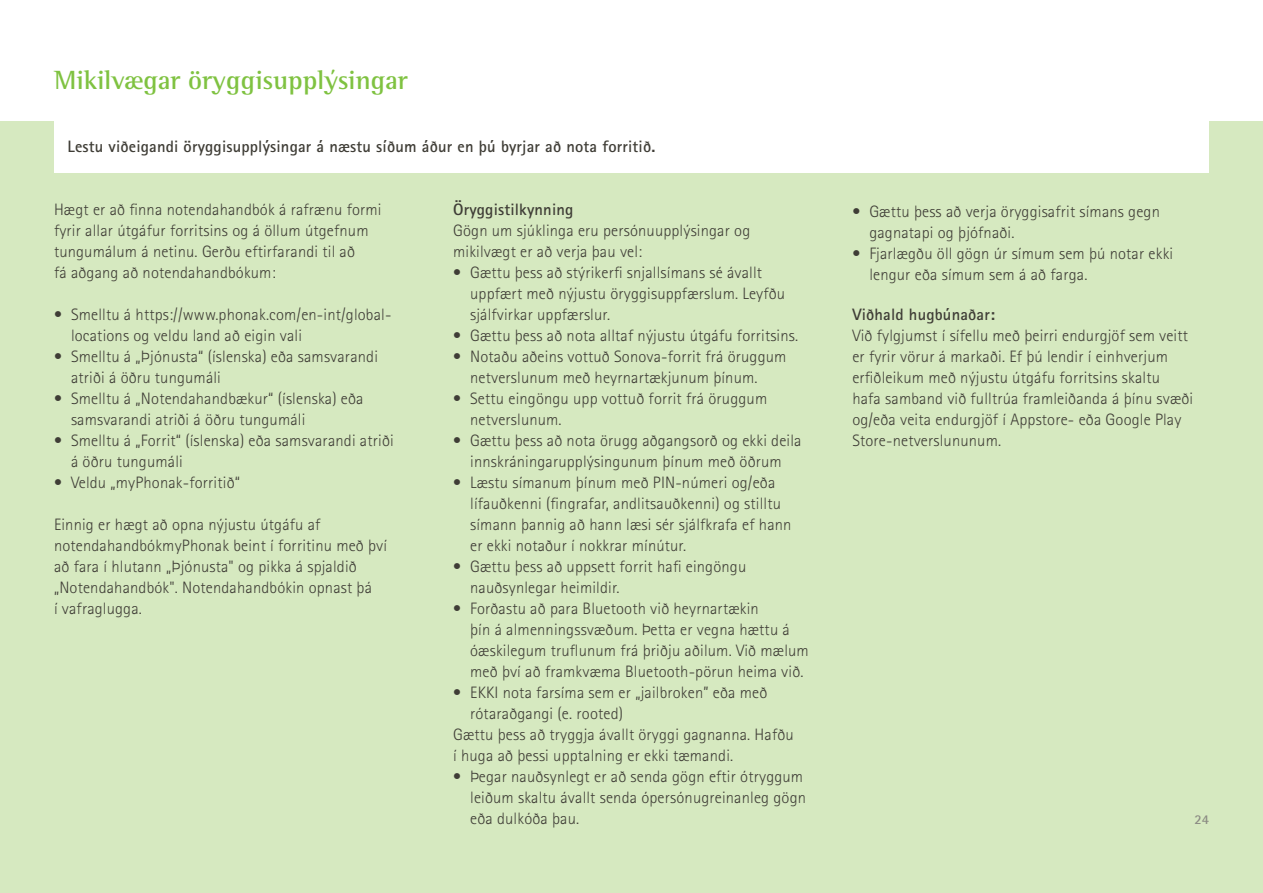
<style>
.page{position:relative;width:1263px;height:893px;background:#fff}
.page>*{position:absolute;margin:0;border:0;box-sizing:border-box;transform-origin:0 0}
.t1{font:700 27px "Rotis Semi Serif Pro";color:#7fc241}
.t2{font:300 16.5px/21px "Rotis Sans Serif Pro";letter-spacing:.01em;color:#3f3d36}
.t3{font:700 16.5px "Rotis Sans Serif Pro";letter-spacing:.01em;color:#3f3d36}
.t4{font:700 13.5px "Rotis Sans Serif Pro";color:#8b8b83}
</style>
<div class="page">
<div style="left:0;top:122px;width:1263px;height:771px;background:#d6e9c0"></div>
<div style="left:54px;top:122px;width:1155px;height:51px;background:#fff"></div>
<h1 class="t1" style="left:54px;top:63px;width:355px">Mikilvægar öryggisupplýsingar</h1>
<p class="t3" style="left:68px;top:136px;width:589px">Lestu viðeigandi öryggisupplýsingar á næstu síðum áður en þú byrjar að nota forritið.</p>
<p class="t2" style="left:54px;top:199px;width:329px">Hægt er að finna notendahandbók á rafrænu formi fyrir allar útgáfur forritsins og á öllum útgefnum tungumálum á netinu. Gerðu eftirfarandi til að<br>fá aðgang að notendahandbókum:</p>
<p class="t2" style="left:71px;top:304px;width:322px;text-indent:-17px">• Smelltu á https://www.phonak.com/en-int/global&shy;locations og veldu land að eigin vali</p>
<p class="t2" style="left:71px;top:346px;width:308px;text-indent:-17px">• Smelltu á „Þjónusta“ (íslenska) eða samsvarandi atriði á öðru tungumáli</p>
<p class="t2" style="left:71px;top:388px;width:294px;text-indent:-17px">• Smelltu á „Notendahandbækur“ (íslenska) eða samsvarandi atriði á öðru tungumáli</p>
<p class="t2" style="left:71px;top:430px;width:324px;text-indent:-17px">• Smelltu á „Forrit“ (íslenska) eða samsvarandi atriði á öðru tungumáli</p>
<p class="t2" style="left:54px;top:472px;width:187px">• Veldu „myPhonak-forritið“</p>
<p class="t2" style="left:54px;top:514px;width:335px">Einnig er hægt að opna nýjustu útgáfu af notendahandbókmyPhonak beint í forritinu með því að fara í hlutann „Þjónusta" og pikka á spjaldið „Notendahandbók". Notendahandbókin opnast þá<br>í vafraglugga.</p>
<p class="t3" style="left:453px;top:199px;width:122px">Öryggistilkynning</p>
<p class="t2" style="left:453px;top:220px;width:299px">Gögn um sjúklinga eru persónuupplýsingar og mikilvægt er að verja þau vel:</p>
<p class="t2" style="left:470px;top:262px;width:316px;text-indent:-17px">• Gættu þess að stýrikerfi snjallsímans sé ávallt uppfært með nýjustu öryggisuppfærslum. Leyfðu sjálfvirkar uppfærslur.</p>
<p class="t2" style="left:453px;top:325px;width:346px">• Gættu þess að nota alltaf nýjustu útgáfu forritsins.</p>
<p class="t2" style="left:470px;top:346px;width:318px;text-indent:-17px">• Notaðu aðeins vottuð Sonova-forrit frá öruggum netverslunum með heyrnartækjunum þínum.</p>
<p class="t2" style="left:470px;top:388px;width:299px;text-indent:-17px">• Settu eingöngu upp vottuð forrit frá öruggum netverslunum.</p>
<p class="t2" style="left:453px;top:430px;width:350px;text-align:center">• Gættu þess að nota örugg aðgangsorð og ekki deila innskráningarupplýsingunum þínum með öðrum</p>
<p class="t2" style="left:470px;top:472px;width:323px;text-indent:-17px">• Læstu símanum þínum með PIN-númeri og/eða lífauðkenni (fingrafar, andlitsauðkenni) og stilltu símann þannig að hann læsi sér sjálfkrafa ef hann er ekki notaður í nokkrar mínútur.</p>
<p class="t2" style="left:470px;top:556px;width:278px;text-indent:-17px">• Gættu þess að uppsett forrit hafi eingöngu nauðsynlegar heimildir.</p>
<p class="t2" style="left:470px;top:598px;width:340px;text-indent:-17px">• Forðastu að para Bluetooth við heyrnartækin<br>þín á almenningssvæðum. Þetta er vegna hættu á óæskilegum truflunum frá þriðju aðilum. Við mælum með því að framkvæma Bluetooth-pörun heima við.</p>
<p class="t2" style="left:453px;top:682px;width:316px">• EKKI nota farsíma sem er „jailbroken” eða með</p>
<p class="t2" style="left:470px;top:703px;width:154px">rótaraðgangi (e. rooted)</p>
<p class="t2" style="left:453px;top:724px;width:342px">Gættu þess að tryggja ávallt öryggi gagnanna. Hafðu</p>
<p class="t2" style="left:453px;top:745px;width:282px">í huga að þessi upptalning er ekki tæmandi.</p>
<p class="t2" style="left:470px;top:766px;width:337px;text-indent:-17px">• Þegar nauðsynlegt er að senda gögn eftir ótryggum leiðum skaltu ávallt senda ópersónugreinanleg gögn eða dulkóða þau.</p>
<p class="t2" style="left:869px;top:201px;width:292px;text-indent:-17px">• Gættu þess að verja öryggisafrit símans gegn gagnatapi og þjófnaði.</p>
<p class="t2" style="left:869px;top:243px;width:305px;text-indent:-17px">• Fjarlægðu öll gögn úr símum sem þú notar ekki lengur eða símum sem á að farga.</p>
<p class="t3" style="left:852px;top:304px;width:144px">Viðhald hugbúnaðar:</p>
<p class="t2" style="left:852px;top:325px;width:342px">Við fylgjumst í sífellu með þeirri endurgjöf sem veitt er fyrir vörur á markaði. Ef þú lendir í einhverjum erfiðleikum með nýjustu útgáfu forritsins skaltu<br>hafa samband við fulltrúa framleiðanda á þínu svæði og/eða veita endurgjöf í Appstore- eða Google Play Store-netverslununum.</p>
<p class="t4" style="left:1194px;top:811px;width:16px">24</p>
</div>
